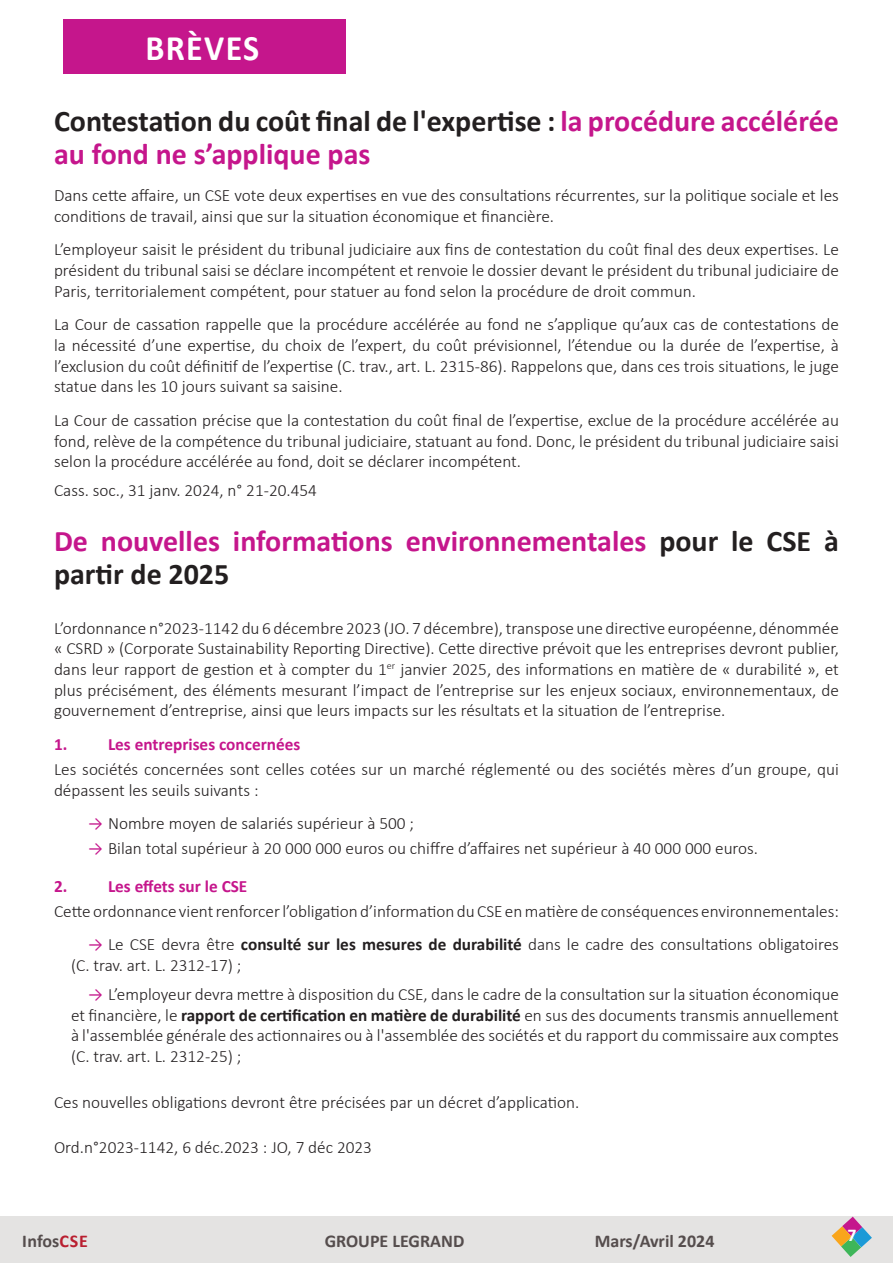
<style>
.page{position:relative;width:893px;height:1263px;background:#fff}
.page>*{position:absolute;margin:0;border:0;box-sizing:border-box;transform-origin:0 0}
.t1{font:700 36px "Calibri";letter-spacing:.04em;color:#fff;scale:.95 1}
.Style_de_paragraphe_1{font:700 30px/33px "Calibri";color:#c5168c}
.t2{font:700 18px "Calibri";color:#554d4d}
.t3{font:700 18px "Calibri";letter-spacing:.02em;color:#554d4d}
.Style_de_paragraphe_1-2{font:700 18px "Calibri";color:#fff}
.Style_de_paragraphe_1-3{font:300 17.25px/20.7px "Calibri";color:#231f20;text-align:justify}
.Style_de_paragraphe_1-4{font:700 17.25px "Calibri";color:#c5168c}
.s1{color:#231f20}
.s2{font-weight:400;font-size:16.5px;color:#c5168c}
.s3{font-weight:700}
.s4{color:#b91f30}
</style>
<div class="page">
<hr style="left:0;top:1216px;width:1px;height:47px;background:#e4e3e2">
<div style="left:1px;top:1216px;width:892px;height:47px;background:#e4e3e2"></div>
<svg style="left:832px;top:1216px;width:40px;height:41px"></svg>
<div style="left:63px;top:19px;width:283px;height:54px;background:#c5168c"></div>
<p class="t1" style="left:145px;top:22px;width:121px">BRÈVES</p>
<p class="Style_de_paragraphe_1" style="left:54px;top:104px;width:786px"><span class="s1">Contestation du coût final de l'expertise :</span> la procédure accélérée au fond ne s’applique pas</p>
<p class="Style_de_paragraphe_1-3" style="left:54px;top:185px;width:786px">Dans cette affaire, un CSE vote deux expertises en vue des consultations récurrentes, sur la politique sociale et les conditions de travail, ainsi que sur la situation économique et financière.</p>
<p class="Style_de_paragraphe_1-3" style="left:54px;top:239px;width:786px">L’employeur saisit le président du tribunal judiciaire aux fins de contestation du coût final des deux expertises. Le président du tribunal saisi se déclare incompétent et renvoie le dossier devant le président du tribunal judiciaire de Paris, territorialement compétent, pour statuer au fond selon la procédure de droit commun.</p>
<p class="Style_de_paragraphe_1-3" style="left:54px;top:314px;width:786px">La Cour de cassation rappelle que la procédure accélérée au fond ne s’applique qu’aux cas de contestations de la nécessité d’une expertise, du choix de l’expert, du coût prévisionnel, l’étendue ou la durée de l’expertise, à l’exclusion du coût définitif de l’expertise (C. trav., art. L. 2315-86). Rappelons que, dans ces trois situations, le juge statue dans les 10 jours suivant sa saisine.</p>
<p class="Style_de_paragraphe_1-3" style="left:54px;top:410px;width:786px">La Cour de cassation précise que la contestation du coût final de l’expertise, exclue de la procédure accélérée au fond, relève de la compétence du tribunal judiciaire, statuant au fond. Donc, le président du tribunal judiciaire saisi selon la procédure accélérée au fond, doit se déclarer incompétent.</p>
<p class="Style_de_paragraphe_1-3" style="left:54px;top:480px;width:265px">Cass. soc., 31 janv. 2024, n° 21-20.454</p>
<p class="Style_de_paragraphe_1" style="left:54px;top:524px;width:786px">De nouvelles informations environnementales <span class="s1">pour le CSE à partir de 2025</span></p>
<p class="Style_de_paragraphe_1-3" style="left:54px;top:617px;width:786px">L’ordonnance n°2023-1142 du 6 décembre 2023 (JO. 7 décembre), transpose une directive européenne, dénommée « CSRD » (Corporate Sustainability Reporting Directive). Cette directive prévoit que les entreprises devront publier, dans leur rapport de gestion et à compter du 1<sup>er</sup> janvier 2025, des informations en matière de « durabilité », et plus précisément, des éléments mesurant l’impact de l’entreprise sur les enjeux sociaux, environnementaux, de gouvernement d’entreprise, ainsi que leurs impacts sur les résultats et la situation de l’entreprise.</p>
<p class="Style_de_paragraphe_1-4" style="left:54px;top:732px;width:248px">1. Les entreprises concernées</p>
<p class="Style_de_paragraphe_1-3" style="left:54px;top:759px;width:786px">Les sociétés concernées sont celles cotées sur un marché réglementé ou des sociétés mères d’un groupe, qui dépassent les seuils suivants :</p>
<p class="Style_de_paragraphe_1-3" style="left:88px;top:813px;width:327px"><span class="s2">→</span> Nombre moyen de salariés supérieur à 500 ;</p>
<p class="Style_de_paragraphe_1-3" style="left:88px;top:838px;width:671px"><span class="s2">→</span> Bilan total supérieur à 20 000 000 euros ou chiffre d’affaires net supérieur à 40 000 000 euros.</p>
<p class="Style_de_paragraphe_1-4" style="left:54px;top:874px;width:195px">2. Les effets sur le CSE</p>
<p class="Style_de_paragraphe_1-3" style="left:54px;top:900px;width:786px">Cette ordonnance vient renforcer l’obligation d’information du CSE en matière de conséquences environnementales:</p>
<p class="Style_de_paragraphe_1-3" style="left:71px;top:934px;width:769px;text-indent:17px"><span class="s2">→</span> Le CSE devra être <span class="s3">consulté sur les mesures de durabilité</span> dans le cadre des consultations obligatoires (C. trav. art. L. 2312-17) ;</p>
<p class="Style_de_paragraphe_1-3" style="left:71px;top:984px;width:769px;text-indent:17px"><span class="s2">→</span> L’employeur devra mettre à disposition du CSE, dans le cadre de la consultation sur la situation économique et financière, le <span class="s3">rapport de certification en matière de durabilité</span> en sus des documents transmis annuellement à l'assemblée générale des actionnaires ou à l'assemblée des sociétés et du rapport du commissaire aux comptes (C. trav. art. L. 2312-25) ;</p>
<p class="Style_de_paragraphe_1-3" style="left:54px;top:1091px;width:527px">Ces nouvelles obligations devront être précisées par un décret d’application.</p>
<p class="Style_de_paragraphe_1-3" style="left:54px;top:1137px;width:319px">Ord.n°2023-1142, 6 déc.2023 : JO, 7 déc 2023</p>
<p class="t3" style="left:22px;top:1228px;width:67px">Infos<span class="s4">CSE</span></p>
<p class="t2" style="left:325px;top:1228px;width:141px">GROUPE LEGRAND</p>
<p class="t2" style="left:595px;top:1228px;width:121px">Mars/Avril 2024</p>
<p class="Style_de_paragraphe_1-2" style="left:847px;top:1222px;width:11px">7</p>
</div>
